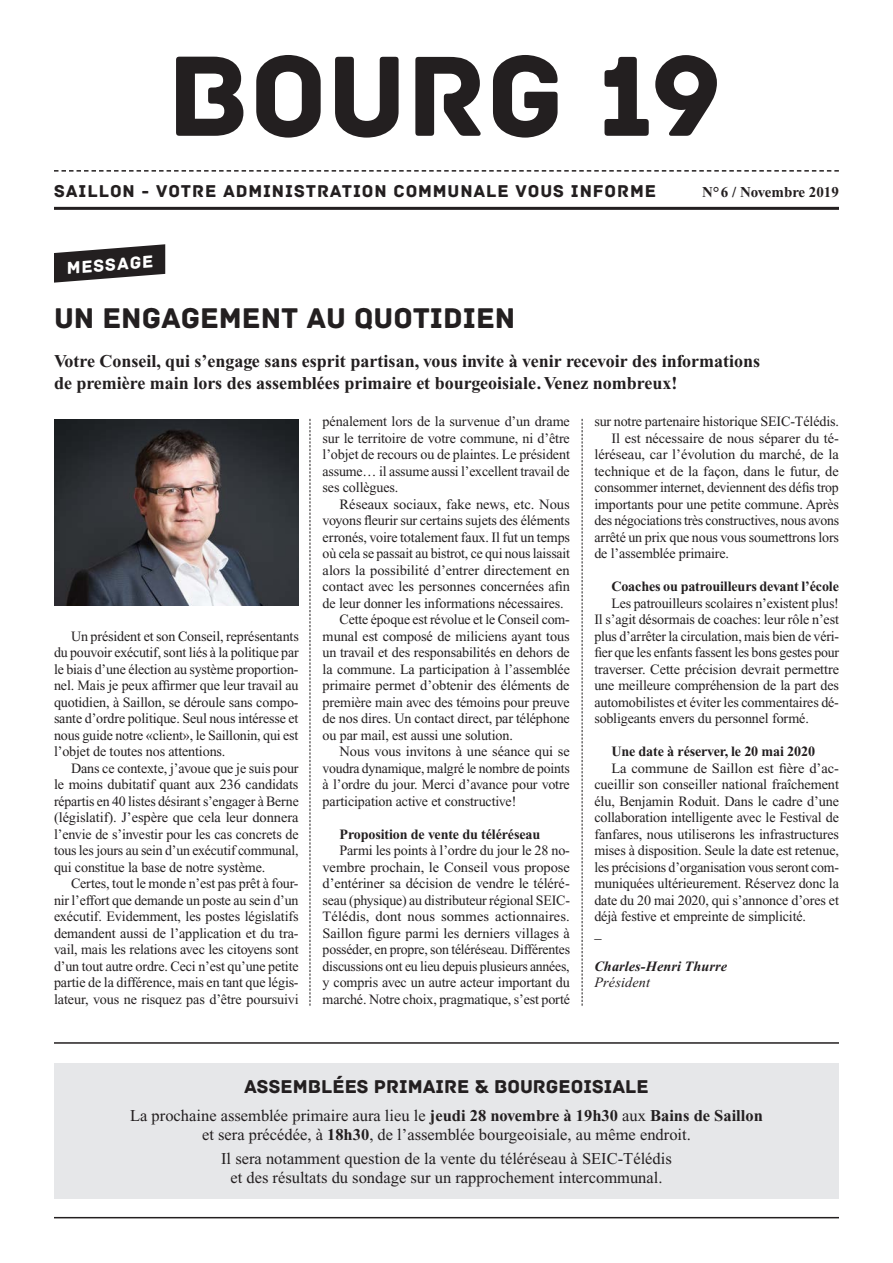
<style>
.page{position:relative;width:893px;height:1263px;background:#fff}
.page>*{position:absolute;margin:0;border:0;box-sizing:border-box;transform-origin:0 0}
.t1{font:30px "Archive";color:#231f20}
.t2{font:19.5px "Archive";color:#231f20}
.t3{font:700 18px/21.6px "Times New Roman";color:#231f20}
.t4{font:18px "Archive";letter-spacing:.05em;color:#231f20}
.t5{font:18px "Archive";color:#fff}
.t6{font:16.5px/19.5px "Times New Roman";color:#231f20;text-align:center}
.t7{font:700 15px "Times New Roman";color:#231f20}
.t8{font:14.25px/16.5px "Times New Roman";letter-spacing:-.01em;color:#231f20;text-align:justify}
.t9{font:700 14.25px "Times New Roman";letter-spacing:-.01em;color:#231f20}
.t10{font:italic 700 14.25px "Times New Roman";letter-spacing:.01em;color:#231f20}
.t11{font:italic 14.25px "Times New Roman";letter-spacing:.01em;color:#231f20}
.s1{font-weight:700}
</style>
<div class="page">
<hr style="left:54px;top:1217px;width:785px;height:1px;background:#231f20">
<hr style="left:54px;top:207px;width:785px;height:3px;background:#231f20">
<svg style="left:54px;top:170px;width:785px;height:2px"></svg>
<svg style="left:176px;top:55px;width:541px;height:83px"></svg>
<svg style="left:310px;top:419px;width:1px;height:587px"></svg>
<svg style="left:582px;top:419px;width:1px;height:587px"></svg>
<img style="left:54px;top:420px;width:245px;height:186px">
<hr style="left:54px;top:1042px;width:785px;height:2px;background:#231f20">
<div style="left:54px;top:1063px;width:785px;height:135px;background:#e6e7e9"></div>
<svg style="left:54px;top:244px;width:111px;height:39px"></svg>
<p class="t4" style="left:54px;top:181px;width:603px">SAILLON - VOTRE ADMINISTRATION COMMUNALE VOUS INFORME</p>
<p class="t7" style="left:702px;top:184px;width:138px">N° 6 / Novembre 2019</p>
<p class="t5" style="left:66px;top:257px;width:88px;rotate:-4deg">MESSAGE</p>
<h1 class="t1" style="left:54px;top:300px;width:463px">UN ENGAGEMENT AU QUOTIDIEN</h1>
<p class="t3" style="left:54px;top:350px;width:708px">Votre Conseil, qui s’engage sans esprit partisan, vous invite à venir recevoir des informations de première main lors des assemblées primaire et bourgeoisiale. Venez nombreux!</p>
<p class="t8" style="left:54px;top:628px;width:246px;text-indent:17px">Un président et son Conseil, représentants du pouvoir exécutif, sont liés à la politique par le biais d’une élection au système proportion&shy;nel. Mais je peux affirmer que leur travail au quotidien, à Saillon, se déroule sans compo&shy;sante d’ordre politique. Seul nous intéresse et nous guide notre «client», le Saillonin, qui est l’objet de toutes nos attentions.</p>
<p class="t8" style="left:54px;top:760px;width:246px;text-indent:17px">Dans ce contexte, j’avoue que je suis pour le moins dubitatif quant aux 236 candidats répartis en 40 listes désirant s’engager à Berne (législatif). J’espère que cela leur donnera l’envie de s’investir pour les cas concrets de tous les jours au sein d’un exécutif communal, qui constitue la base de notre système.</p>
<p class="t8" style="left:54px;top:875px;width:246px;text-indent:17px">Certes, tout le monde n’est pas prêt à four&shy;nir l’effort que demande un poste au sein d’un exécutif. Evidemment, les postes législatifs demandent aussi de l’application et du tra&shy;vail, mais les relations avec les citoyens sont d’un tout autre ordre. Ceci n’est qu’une petite partie de la différence, mais en tant que légis&shy;lateur, vous ne risquez pas d’être poursuivi</p>
<p class="t8" style="left:323px;top:413px;width:249px">pénalement lors de la survenue d’un drame sur le territoire de votre commune, ni d’être l’objet de recours ou de plaintes. Le président assume… il assume aussi l’excellent travail de ses collègues.</p>
<p class="t8" style="left:340px;top:496px;width:232px">Réseaux sociaux, fake news, etc. Nous</p>
<p class="t8" style="left:323px;top:512px;width:249px">voyons fleurir sur certains sujets des éléments</p>
<p class="t8" style="left:323px;top:529px;width:249px">erronés, voire totalement faux. Il fut un temps</p>
<p class="t8" style="left:323px;top:545px;width:249px">où cela se passait au bistrot, ce qui nous laissait</p>
<p class="t8" style="left:323px;top:562px;width:249px">alors la possibilité d’entrer directement en</p>
<p class="t8" style="left:323px;top:578px;width:249px">contact avec les personnes concernées afin</p>
<p class="t8" style="left:323px;top:595px;width:243px">de leur donner les informations nécessaires.</p>
<p class="t8" style="left:340px;top:611px;width:232px">Cette époque est révolue et le Conseil com-</p>
<p class="t8" style="left:323px;top:628px;width:249px">munal est composé de miliciens ayant tous</p>
<p class="t8" style="left:323px;top:644px;width:249px">un travail et des responsabilités en dehors de</p>
<p class="t8" style="left:323px;top:661px;width:249px">la commune. La participation à l’assemblée</p>
<p class="t8" style="left:323px;top:677px;width:249px">primaire permet d’obtenir des éléments de</p>
<p class="t8" style="left:323px;top:694px;width:249px">première main avec des témoins pour preuve</p>
<p class="t8" style="left:323px;top:710px;width:249px">de nos dires. Un contact direct, par téléphone</p>
<p class="t8" style="left:323px;top:727px;width:192px">ou par mail, est aussi une solution.</p>
<p class="t8" style="left:340px;top:743px;width:232px">Nous vous invitons à une séance qui se</p>
<p class="t8" style="left:323px;top:760px;width:249px">voudra dynamique, malgré le nombre de points</p>
<p class="t8" style="left:323px;top:776px;width:249px">à l’ordre du jour. Merci d’avance pour votre</p>
<p class="t8" style="left:323px;top:793px;width:195px">participation active et constructive!</p>
<p class="t9" style="left:340px;top:826px;width:202px">Proposition de vente du téléréseau</p>
<p class="t8" style="left:323px;top:842px;width:249px;text-indent:17px">Parmi les points à l’ordre du jour le 28 no&shy;vembre prochain, le Conseil vous propose d’entériner sa décision de vendre le téléré&shy;seau (physique) au distributeur régional SEIC-Télédis, dont nous sommes actionnaires.<br>Saillon figure parmi les derniers villages à posséder, en propre, son téléréseau. Différentes discussions ont eu lieu depuis plusieurs années, y compris avec un autre acteur important du marché. Notre choix, pragmatique, s’est porté</p>
<p class="t8" style="left:594px;top:413px;width:246px">sur notre partenaire historique SEIC-Télédis.</p>
<p class="t8" style="left:611px;top:430px;width:229px">Il est nécessaire de nous séparer du té-</p>
<p class="t8" style="left:594px;top:446px;width:246px">léréseau, car l’évolution du marché, de la</p>
<p class="t8" style="left:594px;top:463px;width:246px">technique et de la façon, dans le futur, de</p>
<p class="t8" style="left:594px;top:479px;width:246px">consommer internet, deviennent des défis trop</p>
<p class="t8" style="left:594px;top:496px;width:246px">importants pour une petite commune. Après</p>
<p class="t8" style="left:594px;top:512px;width:246px">des négociations très constructives, nous avons</p>
<p class="t8" style="left:594px;top:529px;width:246px">arrêté un prix que nous vous soumettrons lors</p>
<p class="t8" style="left:594px;top:545px;width:136px">de l’assemblée primaire.</p>
<p class="t9" style="left:611px;top:579px;width:229px">Coaches ou patrouilleurs devant l’école</p>
<p class="t8" style="left:594px;top:595px;width:246px;text-indent:17px">Les patrouilleurs scolaires n’existent plus!<br>Il s’agit désormais de coaches: leur rôle n’est plus d’arrêter la circulation, mais bien de véri&shy;fier que les enfants fassent les bons gestes pour traverser. Cette précision devrait permettre une meilleure compréhension de la part des automobilistes et éviter les commentaires dé&shy;sobligeants envers du personnel formé.</p>
<p class="t9" style="left:611px;top:744px;width:205px">Une date à réserver, le 20 mai 2020</p>
<p class="t8" style="left:594px;top:760px;width:246px;text-align:left;text-indent:17px">La commune de Saillon est fière d’ac&shy;cueillir son conseiller national fraîchement élu, Benjamin Roduit. Dans le cadre d’une collaboration intelligente avec le Festival de fanfares, nous utiliserons les infrastructures mises à disposition. Seule la date est retenue, les précisions d’organisation vous seront com&shy;muniquées ultérieurement. Réservez donc la date du 20 mai 2020, qui s’annonce d’ores et déjà festive et empreinte de simplicité.<br>_</p>
<p class="t10" style="left:594px;top:958px;width:134px">Charles-Henri Thurre</p>
<p class="t11" style="left:594px;top:975px;width:57px">Président</p>
<h2 class="t2" style="left:244px;top:1075px;width:406px">ASSEMBLÉES PRIMAIRE &amp; BOURGEOISIALE</h2>
<p class="t6" style="left:130px;top:1105px;width:634px">La prochaine assemblée primaire aura lieu le <span class="s1">jeudi 28 novembre à 19h30</span> aux <span class="s1">Bains de Saillon </span>et sera précédée, à <span class="s1">18h30</span>, de l’assemblée bourgeoisiale, au même endroit.</p>
<p class="t6" style="left:221px;top:1149px;width:452px">Il sera notamment question de la vente du téléréseau à SEIC-Télédis et des résultats du sondage sur un rapprochement intercommunal.</p>
</div>
